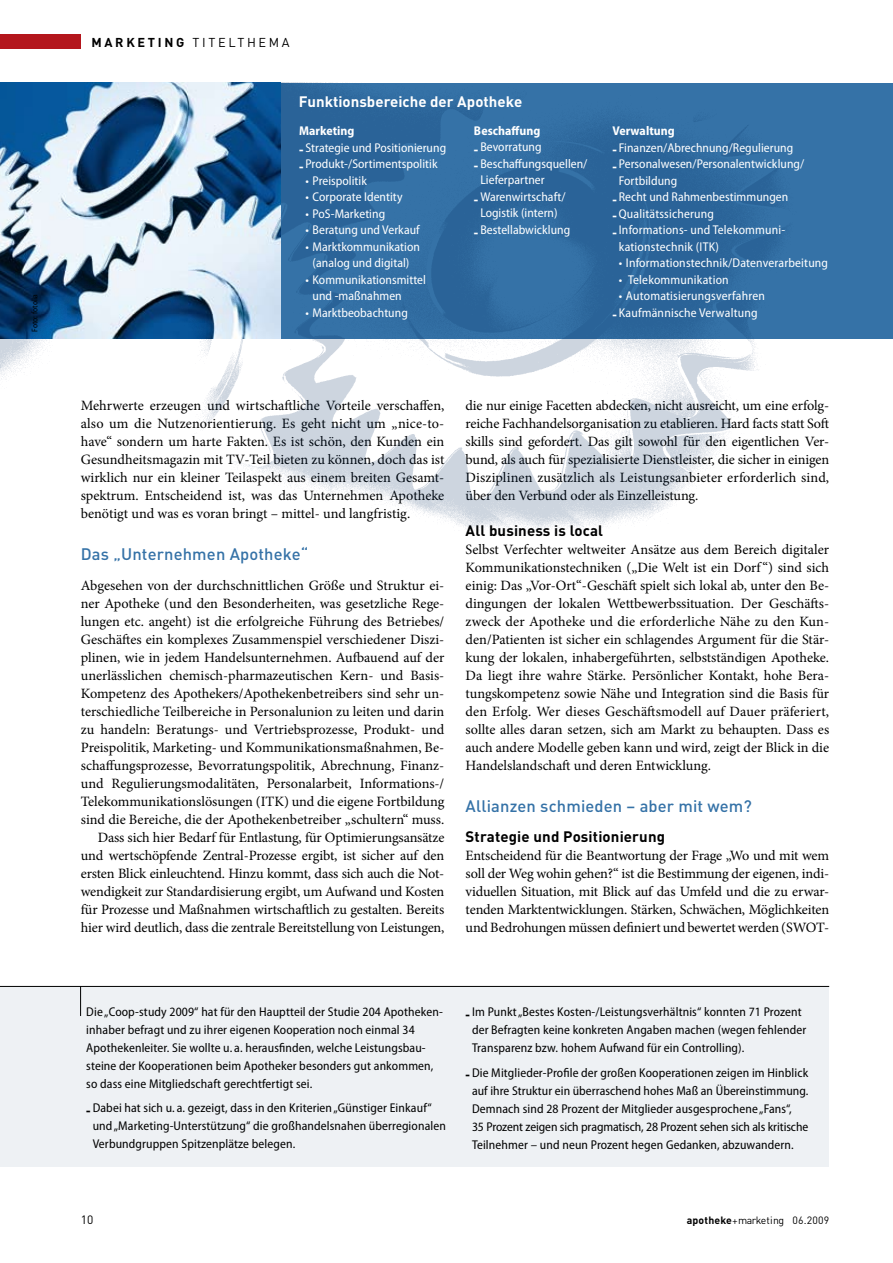
<style>
.page{position:relative;width:893px;height:1263px;background:#fff}
.page>*{position:absolute;margin:0;border:0;box-sizing:border-box;transform-origin:0 0}
.t1{font:500 16.5px "DINOT";letter-spacing:.01em;color:#3572a7}
.t2{font:700 15px "DINOT";letter-spacing:.01em;color:#000}
.t3{font:700 15px "DINOT";letter-spacing:.005em;color:#fff}
.t4{font:14.25px/18px "Minion Pro";letter-spacing:-.005em;color:#000;text-align:justify}
.t5{font:semi-condensed 12.75px/18px "Myriad Pro";letter-spacing:.01em;color:#000}
.t6{font:semi-condensed 12.75px/16.5px "Myriad Pro";letter-spacing:.005em;color:#fff}
.t7{font:700 semi-condensed 12.75px "Myriad Pro";letter-spacing:.005em;color:#fff}
.t8{font:12.75px "DINOT";letter-spacing:.21em;color:#000}
.t9{font:12px "DINOT";color:#000}
.t10{font:10.5px "DINOT";letter-spacing:.015em;color:#000}
.t11{font:semi-condensed 8.25px "Myriad Pro";letter-spacing:.005em;color:#000}
.s1{font-weight:700}
.s2{font-weight:900;font-stretch:normal;font-size:13.5px}
.s3{font-family:"Adobe Garamond Pro";font-size:12px}
</style>
<div class="page">
<div style="left:0;top:986px;width:829px;height:180px;background:#eef1f4"></div>
<img style="left:0;top:83px;width:892px;height:449px">
<hr style="left:80px;top:986px;width:1px;height:30px;background:#000">
<hr style="left:0;top:986px;width:829px;height:1px;background:#000">
<div style="left:0;top:34px;width:81px;height:15px;background:#b4161d"></div>
<p class="t11" style="left:30px;top:332px;width:39px;rotate:-90deg">Foto: fotolia</p>
<p class="t8" style="left:91px;top:33px;width:200px"><span class="s1">Marketing</span> Tit elt hema</p>
<p class="t3" style="left:299px;top:92px;width:225px">Funktionsbereiche der Apotheke</p>
<p class="t7" style="left:474px;top:122px;width:68px">Beschaffung</p>
<p class="t6" style="left:474px;top:139px;width:69px"><span class="s2">-</span> Bevorratung</p>
<p class="t6" style="left:474px;top:155px;width:115px"><span class="s2">-</span> Beschaffungsquellen/</p>
<p class="t6" style="left:480px;top:172px;width:66px">Lieferpartner</p>
<p class="t6" style="left:474px;top:188px;width:93px"><span class="s2">-</span>Warenwirtschaft/</p>
<p class="t6" style="left:480px;top:205px;width:79px">Logistik (intern)</p>
<p class="t6" style="left:474px;top:221px;width:98px"><span class="s2">-</span> Bestellabwicklung</p>
<p class="t7" style="left:299px;top:123px;width:57px">Marketing</p>
<p class="t6" style="left:299px;top:139px;width:149px"><span class="s2">-</span> Strategie und Positionierung</p>
<p class="t6" style="left:299px;top:155px;width:140px"><span class="s2">-</span> Produkt-/Sortimentspolitik</p>
<p class="t6" style="left:305px;top:172px;width:63px">• Preispolitik</p>
<p class="t6" style="left:305px;top:188px;width:99px">• Corporate Identity</p>
<p class="t6" style="left:305px;top:205px;width:81px">• PoS-Marketing</p>
<p class="t6" style="left:305px;top:221px;width:116px">• Beratung und Verkauf</p>
<p class="t6" style="left:305px;top:238px;width:116px;text-align:center">• Marktkommunikation (analog und digital)</p>
<p class="t6" style="left:313px;top:271px;width:115px;text-indent:-7px">• Kommunikationsmittel und -maßnahmen</p>
<p class="t6" style="left:305px;top:304px;width:104px">• Marktbeobachtung</p>
<p class="t7" style="left:612px;top:123px;width:64px">Verwaltung</p>
<p class="t6" style="left:612px;top:139px;width:182px"><span class="s2">-</span> Finanzen/Abrechnung/Regulierung</p>
<p class="t6" style="left:619px;top:155px;width:187px;text-indent:-6px"><span class="s2">-</span> Personalwesen/Personalentwicklung/<br>Fortbildung</p>
<p class="t6" style="left:612px;top:188px;width:177px"><span class="s2">-</span> Recht und Rahmenbestimmungen</p>
<p class="t6" style="left:612px;top:205px;width:103px"><span class="s2">-</span>Qualitätssicherung</p>
<p class="t6" style="left:612px;top:221px;width:174px"><span class="s2">-</span>Informations- und Telekommuni-</p>
<p class="t6" style="left:619px;top:238px;width:102px">kationstechnik (ITK)</p>
<p class="t6" style="left:619px;top:254px;width:211px">• Informationstechnik/Datenverarbeitung</p>
<p class="t6" style="left:619px;top:271px;width:111px">• Telekommunikation</p>
<p class="t6" style="left:619px;top:287px;width:148px">• Automatisierungsverfahren</p>
<p class="t6" style="left:612px;top:304px;width:147px"><span class="s2">-</span> Kaufmännische Verwaltung</p>
<p class="t4" style="left:81px;top:397px;width:365px">Mehrwerte erzeugen und wirtschaftliche Vorteile verschaffen, also um die Nutzenorientierung. Es geht nicht um „nice-to&shy;have“ sondern um harte Fakten. Es ist schön, den Kunden ein Gesundheitsmagazin mit TV-Teil bieten zu können, doch das ist wirklich nur ein kleiner Teilaspekt aus einem breiten Gesamt&shy;spektrum. Entscheidend ist, was das Unternehmen Apotheke benötigt und was es voran bringt – mittel- und langfristig.</p>
<p class="t1" style="left:81px;top:543px;width:229px">Das „Unternehmen Apotheke“</p>
<p class="t4" style="left:81px;top:577px;width:365px;text-align:right">Abgesehen von der durchschnittlichen Größe und Struktur ei&shy;ner Apotheke (und den Besonderheiten, was gesetzliche Rege&shy;lungen etc. angeht) ist die erfolgreiche Führung des Betriebes/ Geschäftes ein komplexes Zusammenspiel verschiedener Diszi&shy;plinen, wie in jedem Handelsunternehmen. Aufbauend auf der unerlässlichen chemisch-pharmazeutischen Kern- und Basis-Kompetenz des Apothekers/Apothekenbetreibers sind sehr un&shy;terschiedliche Teilbereiche in Personalunion zu leiten und darin zu handeln: Beratungs- und Vertriebsprozesse, Produkt- und Preispolitik, Marketing- und Kommunikationsmaßnahmen, Be&shy;schaffungsprozesse, Bevorratungspolitik, Abrechnung, Finanz&shy;und Regulierungsmodalitäten, Personalarbeit, Informations-/ Telekommunikationslösungen (ITK) und die eigene Fortbildung sind die Bereiche, die der Apothekenbetreiber „schultern“ muss.<br>Dass sich hier Bedarf für Entlastung, für Optimierungsansätze und wertschöpfende Zentral-Prozesse ergibt, ist sicher auf den ersten Blick einleuchtend. Hinzu kommt, dass sich auch die Not&shy;wendigkeit zur Standardisierung ergibt, um Aufwand und Kosten für Prozesse und Maßnahmen wirtschaftlich zu gestalten. Bereits hier wird deutlich, dass die zentrale Bereitstellung von Leistungen,</p>
<p class="t4" style="left:466px;top:397px;width:365px">die nur einige Facetten abdecken, nicht ausreicht, um eine erfolg&shy;reiche Fachhandelsorganisation zu etablieren. Hard facts statt Soft skills sind gefordert. Das gilt sowohl für den eigentlichen Ver&shy;bund, als auch für spezialisierte Dienstleister, die sicher in einigen Disziplinen zusätzlich als Leistungsanbieter erforderlich sind, über den Verbund oder als Einzelleistung.</p>
<p class="t2" style="left:466px;top:521px;width:139px">All business is local</p>
<p class="t4" style="left:466px;top:541px;width:365px">Selbst Verfechter weltweiter Ansätze aus dem Bereich digitaler Kommunikationstechniken („Die Welt ist ein Dorf “) sind sich einig: Das „Vor-Ort“-Geschäft spielt sich lokal ab, unter den Be&shy;dingungen der lokalen Wettbewerbssituation. Der Geschäfts&shy;zweck der Apotheke und die erforderliche Nähe zu den Kun&shy;den/Patienten ist sicher ein schlagendes Argument für die Stär&shy;kung der lokalen, inhabergeführten, selbstständigen Apotheke.<br>Da liegt ihre wahre Stärke. Persönlicher Kontakt, hohe Bera&shy;tungskompetenz sowie Nähe und Integration sind die Basis für den Erfolg. Wer dieses Geschäftsmodell auf Dauer präferiert, sollte alles daran setzen, sich am Markt zu behaupten. Dass es auch andere Modelle geben kann und wird, zeigt der Blick in die Handelslandschaft und deren Entwicklung.</p>
<p class="t1" style="left:466px;top:795px;width:288px">Allianzen schmieden – aber mit wem?</p>
<p class="t2" style="left:466px;top:827px;width:201px">Strategie und Positionierung</p>
<p class="t4" style="left:466px;top:847px;width:365px">Entscheidend für die Beantwortung der Frage „Wo und mit wem soll der Weg wohin gehen?“ ist die Bestimmung der eigenen, indi&shy;viduellen Situation, mit Blick auf das Umfeld und die zu erwar&shy;tenden Marktentwicklungen. Stärken, Schwächen, Möglichkeiten und Bedrohungen müssen definiert und bewertet werden (SWOT-</p>
<p class="t5" style="left:86px;top:1002px;width:358px">Die „Coop-study 2009“ hat für den Hauptteil der Studie 204 Apotheken&shy;inhaber befragt und zu ihrer eigenen Kooperation noch einmal 34<br>Apothekenleiter. Sie wollte u. a. herausfinden, welche Leistungsbau&shy;steine der Kooperationen beim Apotheker besonders gut ankommen, so dass eine Mitgliedschaft gerechtfertigt sei.</p>
<p class="t5" style="left:93px;top:1099px;width:355px;text-indent:-6px"><span class="s2">-</span> Dabei hat sich u. a. gezeigt, dass in den Kriterien „Günstiger Einkauf“ und „Marketing-Unterstützung“ die großhandelsnahen überregionalen<br>Verbundgruppen Spitzenplätze belegen.</p>
<p class="t5" style="left:472px;top:1003px;width:336px;text-indent:-6px"><span class="s2">-</span>Im Punkt „Bestes Kosten-/Leistungsverhältnis“ konnten 71 Prozent der Befragten keine konkreten Angaben machen (wegen fehlender<br>Transparenz bzw. hohem Aufwand für ein Controlling).</p>
<p class="t5" style="left:472px;top:1063px;width:338px;text-indent:-6px"><span class="s2">-</span> Die Mitglieder-Profile der großen Kooperationen zeigen im Hinblick auf ihre Struktur ein überraschend hohes Maß an Übereinstimmung.<br>Demnach sind 28 Prozent der Mitglieder ausgesprochene „Fans“,<br>35 Prozent zeigen sich pragmatisch, 28 Prozent sehen sich als kritische Teilnehmer – und neun Prozent hegen Gedanken, abzuwandern.</p>
<p class="t9" style="left:81px;top:1212px;width:14px">10</p>
<p class="t10" style="left:687px;top:1213px;width:144px"><span class="s1">apotheke</span><span class="s3">+</span>marketing 06.2009</p>
</div>
